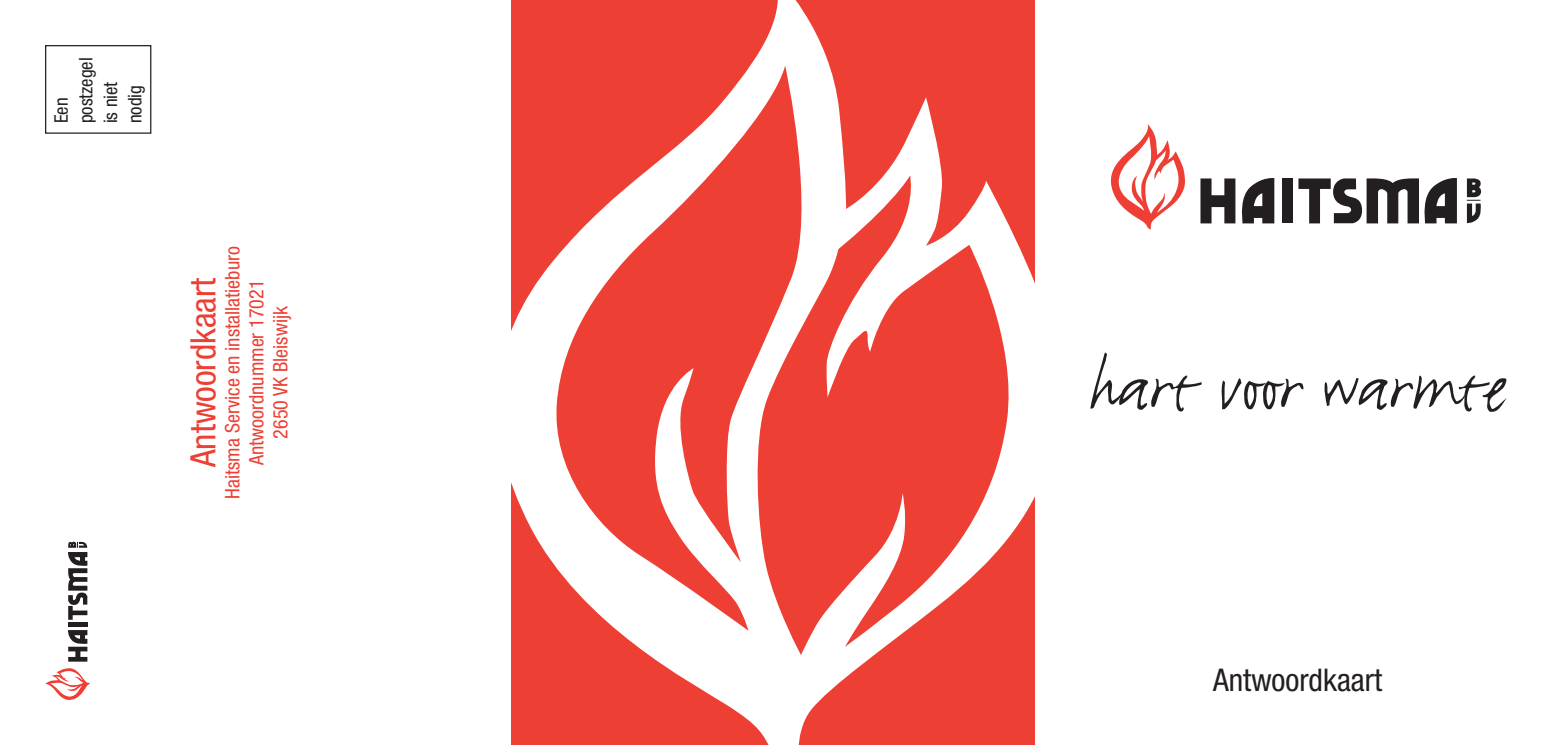
<style>
.page{position:relative;width:1560px;height:745px;background:#fff}
.page>*{position:absolute;margin:0;border:0;box-sizing:border-box;transform-origin:0 0}
.t1{font:76.25px "FF Justlefthand";color:#231f20}
.t2{font:condensed 35px "Helvetica Neue";color:#ee3f34}
.t3{font:condensed 31.25px "Helvetica Neue";color:#231f20}
.t4{font:condensed 20px "Helvetica Neue";color:#ee3f34}
.t5{font:condensed 18.75px/24.6px "Helvetica Neue";color:#231f20}
</style>
<div class="page">
<div style="left:1282px;top:178px;width:11px;height:45px;background:#231f20"></div>
<svg style="left:1200px;top:178px;width:74px;height:45px"></svg>
<svg style="left:1298px;top:178px;width:158px;height:45px"></svg>
<svg style="left:1466px;top:178px;width:15px;height:45px"></svg>
<svg style="left:1110px;top:124px;width:75px;height:105px"></svg>
<svg style="left:511px;top:0;width:524px;height:744px;fill:#ee3f34"></svg>
<div style="left:68px;top:621px;width:19px;height:5px;background:#231f20"></div>
<svg style="left:68px;top:630px;width:19px;height:31px"></svg>
<svg style="left:68px;top:541px;width:19px;height:78px"></svg>
<svg style="left:45px;top:668px;width:45px;height:31px"></svg>
<div style="left:45px;top:45px;width:106px;height:89px;border:1px solid #231f20"></div>
<p class="t5" style="left:49px;top:123px;width:67px;rotate:-90deg">Een postzegel is niet nodig</p>
<p class="t2" style="left:183px;top:467px;width:191px;rotate:-90deg">Antwoordkaart</p>
<p class="t4" style="left:221px;top:498px;width:253px;rotate:-90deg">Haitsma Service en installatieburo</p>
<p class="t4" style="left:245px;top:465px;width:187px;rotate:-90deg">Antwoordnummer 17021</p>
<p class="t4" style="left:269px;top:438px;width:134px;rotate:-90deg">2650 VK Bleiswijk</p>
<p class="t1" style="left:1088px;top:339px;width:419px">hart voor warmte</p>
<p class="t3" style="left:1212px;top:661px;width:170px">Antwoordkaart</p>
</div>
